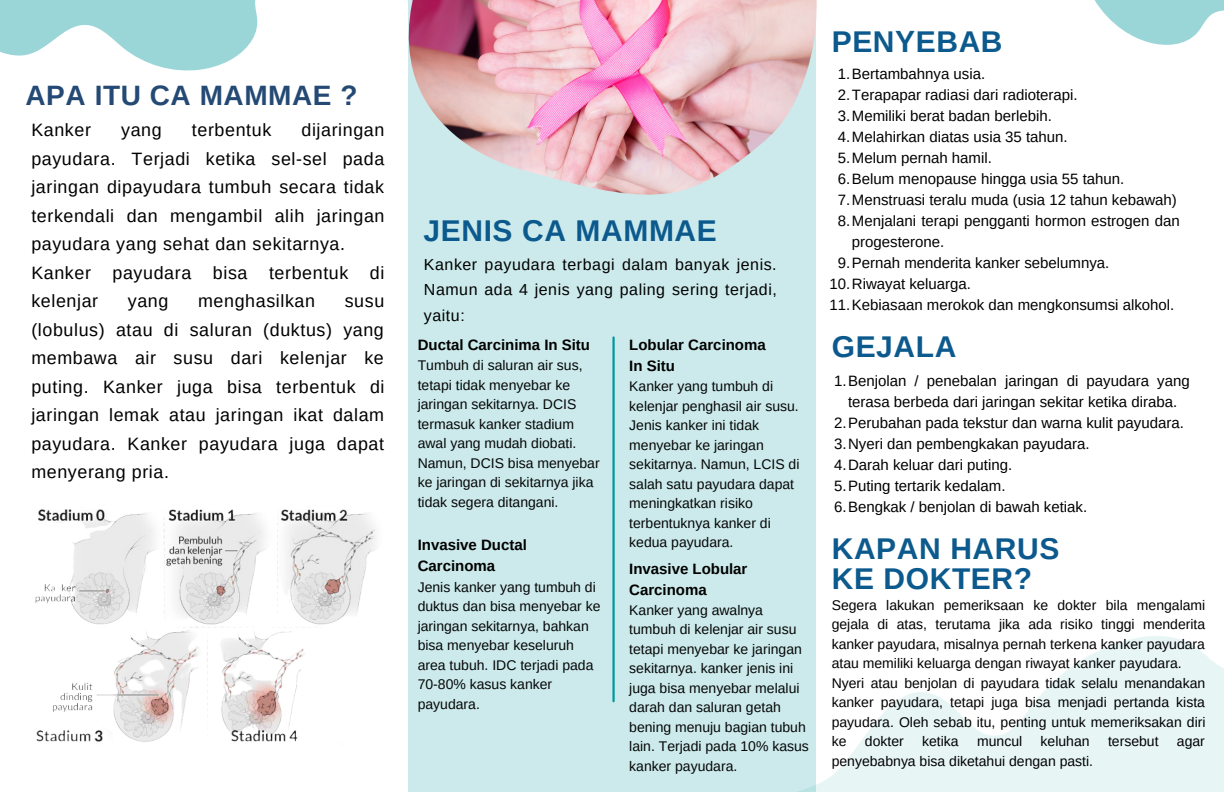
<style>
.page{position:relative;width:1224px;height:792px;background:#fff}
.page>*{position:absolute;margin:0;border:0;box-sizing:border-box;transform-origin:0 0}
.t1{font:700 30px/30px "Arimo";letter-spacing:.02em;color:#0c5a8d}
.t2{font:700 28px "Arimo";letter-spacing:.02em;color:#234974}
.t3{font:17.9px/28.5px "Arimo";letter-spacing:.035em;color:#000}
.t4{font:16px/25.5px "Arimo";letter-spacing:.035em;color:#000;text-align:justify}
.t5{font:15px "Arimo";color:#000}
.t6{font:700 15px/21px "Arimo";color:#000}
.t7{font:14px/19.5px "Arimo";color:#050607}
.t8{font:14px/19.5px "Arimo";color:#000}
</style>
<div class="page">
<div style="left:408px;top:0;width:408px;height:792px;background:#cceaeb"></div>
<svg style="left:0;top:0;width:258px;height:71px"></svg>
<img style="left:408px;top:0;width:409px;height:195px">
<hr style="left:612px;top:337px;width:3px;height:364px;background:#03989e">
<svg style="left:798px;top:636px;width:426px;height:156px;fill:#e7f5f5"></svg>
<svg style="left:1094px;top:0;width:130px;height:45px"></svg>
<img style="left:35px;top:509px;width:342px;height:233px">
<h2 class="t2" style="left:26px;top:80px;width:333px">APA ITU CA MAMMAE ?</h2>
<p class="t3" style="left:31px;top:116px;width:355px;text-indent:270px">dijaringan payudara. Terjadi ketika sel-sel pada jaringan dipayudara tumbuh secara tidak terkendali dan mengambil alih jaringan payudara yang sehat dan sekitarnya.<br>Kanker payudara bisa terbentuk di kelenjar</p>
<p class="t3" style="left:31px;top:116px;width:61px">Kanker</p>
<p class="t3" style="left:121px;top:116px;width:42px">yang</p>
<p class="t3" style="left:192px;top:116px;width:81px">terbentuk</p>
<p class="t3" style="left:128px;top:287px;width:42px">yang</p>
<p class="t3" style="left:198px;top:287px;width:118px">menghasilkan</p>
<p class="t3" style="left:31px;top:287px;width:355px;text-align:justify;text-indent:313px">susu (lobulus) atau di saluran (duktus) yang membawa air susu dari kelenjar ke puting. Kanker juga bisa terbentuk di jaringan lemak atau jaringan ikat dalam payudara. Kanker payudara juga dapat menyerang pria.</p>
<h1 class="t1" style="left:424px;top:216px;width:295px">JENIS CA MAMMAE</h1>
<p class="t4" style="left:424px;top:251px;width:355px">Kanker payudara terbagi dalam banyak jenis.<br>Namun ada 4 jenis yang paling sering terjadi, yaitu:</p>
<p class="t6" style="left:418px;top:334px;width:174px">Ductal Carcinima In Situ</p>
<p class="t7" style="left:418px;top:355px;width:183px">Tumbuh di saluran air sus, tetapi tidak menyebar ke jaringan sekitarnya. DCIS termasuk kanker stadium awal yang mudah diobati.<br>Namun, DCIS bisa menyebar ke jaringan di sekitarnya jika tidak segera ditangani.</p>
<p class="t6" style="left:418px;top:535px;width:111px">Invasive Ductal<br>Carcinoma</p>
<p class="t7" style="left:418px;top:577px;width:184px">Jenis kanker yang tumbuh di duktus dan bisa menyebar ke jaringan sekitarnya, bahkan bisa menyebar keseluruh area tubuh. IDC terjadi pada<br>70-80% kasus kanker payudara.</p>
<p class="t6" style="left:629px;top:334px;width:138px">Lobular Carcinoma<br>In Situ</p>
<p class="t7" style="left:629px;top:376px;width:172px">Kanker yang tumbuh di kelenjar penghasil air susu.<br>Jenis kanker ini tidak menyebar ke jaringan sekitarnya. Namun, LCIS di salah satu payudara dapat meningkatkan risiko terbentuknya kanker di kedua payudara.</p>
<p class="t6" style="left:629px;top:558px;width:120px">Invasive Lobular<br>Carcinoma</p>
<p class="t7" style="left:629px;top:600px;width:181px">Kanker yang awalnya tumbuh di kelenjar air susu tetapi menyebar ke jaringan sekitarnya. kanker jenis ini juga bisa menyebar melalui darah dan saluran getah bening menuju bagian tubuh lain. Terjadi pada 10% kasus kanker payudara.</p>
<h1 class="t1" style="left:832px;top:27px;width:172px">PENYEBAB</h1>
<p class="t5" style="left:838px;top:66px;width:149px">1.Bertambahnya usia.</p>
<p class="t5" style="left:838px;top:87px;width:241px">2.Terapapar radiasi dari radioterapi.</p>
<p class="t5" style="left:838px;top:108px;width:215px">3.Memiliki berat badan berlebih.</p>
<p class="t5" style="left:838px;top:129px;width:231px">4.Melahirkan diatas usia 35 tahun.</p>
<p class="t5" style="left:838px;top:150px;width:155px">5.Melum pernah hamil.</p>
<p class="t5" style="left:838px;top:171px;width:288px">6.Belum menopause hingga usia 55 tahun.</p>
<p class="t5" style="left:838px;top:192px;width:340px">7.Menstruasi teralu muda (usia 12 tahun kebawah)</p>
<p class="t5" style="left:838px;top:213px;width:343px">8.Menjalani terapi pengganti hormon estrogen dan</p>
<p class="t5" style="left:852px;top:234px;width:94px">progesterone.</p>
<p class="t5" style="left:838px;top:255px;width:273px">9.Pernah menderita kanker sebelumnya.</p>
<p class="t5" style="left:830px;top:276px;width:143px">10.Riwayat keluarga.</p>
<p class="t5" style="left:830px;top:297px;width:346px">11.Kebiasaan merokok dan mengkonsumsi alkohol.</p>
<h1 class="t1" style="left:832px;top:332px;width:126px">GEJALA</h1>
<p class="t5" style="left:834px;top:372px;width:357px">1.Benjolan / penebalan jaringan di payudara yang</p>
<p class="t5" style="left:848px;top:393px;width:331px">terasa berbeda dari jaringan sekitar ketika diraba.</p>
<p class="t5" style="left:834px;top:414px;width:351px">2.Perubahan pada tekstur dan warna kulit payudara.</p>
<p class="t5" style="left:834px;top:435px;width:257px">3.Nyeri dan pembengkakan payudara.</p>
<p class="t5" style="left:834px;top:456px;width:180px">4.Darah keluar dari puting.</p>
<p class="t5" style="left:834px;top:477px;width:173px">5.Puting tertarik kedalam.</p>
<p class="t5" style="left:834px;top:498px;width:255px">6.Bengkak / benjolan di bawah ketiak.</p>
<h1 class="t1" style="left:832px;top:533px;width:229px">KAPAN HARUS<br>KE DOKTER?</h1>
<p class="t8" style="left:832px;top:595px;width:375px">Segera lakukan pemeriksaan ke dokter bila mengalami gejala di atas, terutama jika ada risiko tinggi menderita kanker payudara, misalnya pernah terkena kanker payudara atau memiliki keluarga dengan riwayat kanker payudara.<br>Nyeri atau benjolan di payudara tidak selalu menandakan kanker payudara, tetapi juga bisa menjadi pertanda kista payudara. Oleh sebab itu, penting untuk memeriksakan diri ke</p>
<p class="t8" style="left:865px;top:732px;width:40px">dokter</p>
<p class="t8" style="left:922px;top:732px;width:38px">ketika</p>
<p class="t8" style="left:977px;top:732px;width:47px">muncul</p>
<p class="t8" style="left:1041px;top:732px;width:51px">keluhan</p>
<p class="t8" style="left:1108px;top:732px;width:52px">tersebut</p>
<p class="t8" style="left:1177px;top:732px;width:30px">agar</p>
<p class="t8" style="left:832px;top:751px;width:263px">penyebabnya bisa diketahui dengan pasti.</p>
</div>
